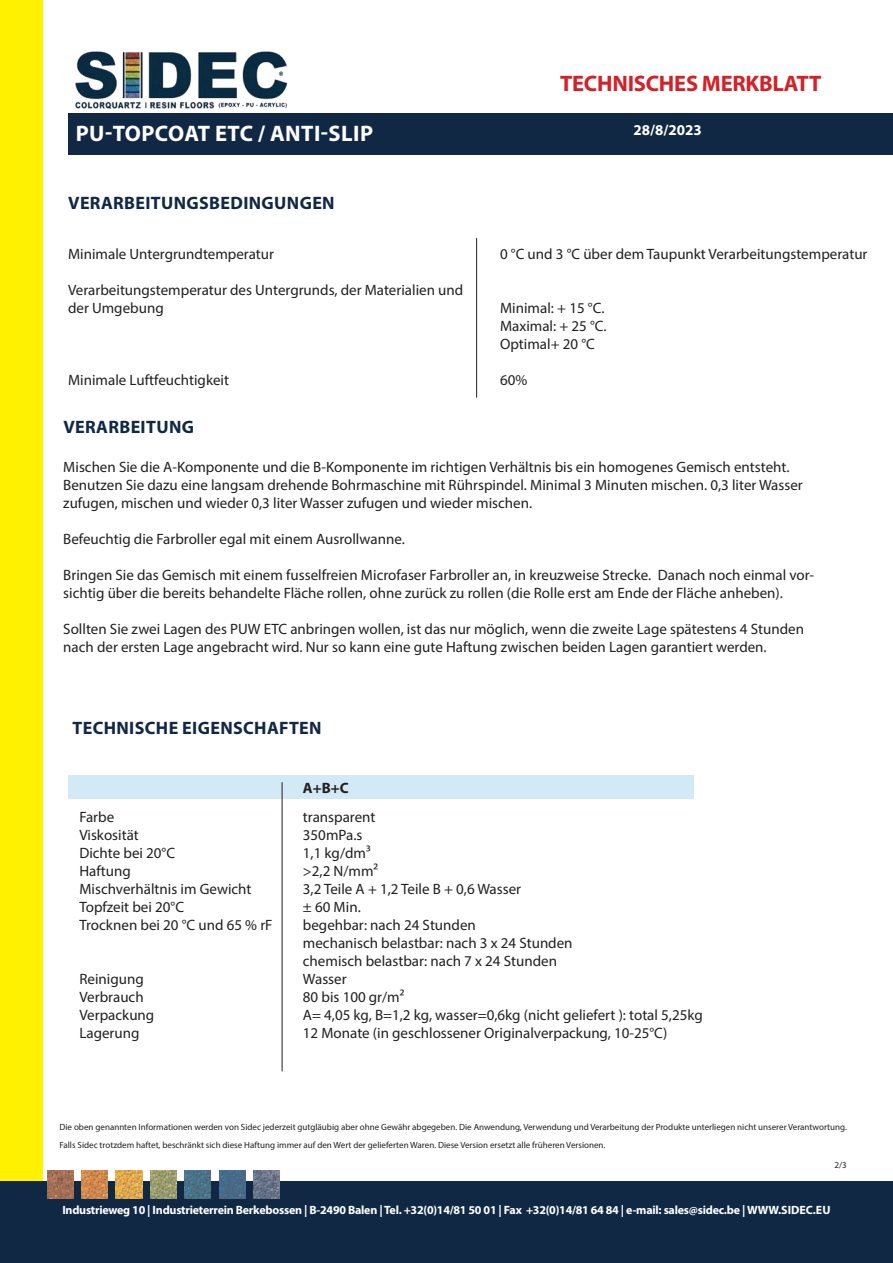
<style>
.page{position:relative;width:893px;height:1263px;background:#fff}
.page>*{position:absolute;margin:0;border:0;box-sizing:border-box;transform-origin:0 0}
.t1{font:700 22.5px "Myriad Pro";letter-spacing:.02em;color:#fff}
.t2{font:700 22.5px "Myriad Pro";letter-spacing:-.01em;color:#d12229}
.t3{font:700 18px "Myriad Pro";letter-spacing:.02em;color:#102844}
.t4{font:15px/18px "Myriad Pro";color:#221f1f}
.t5{font:700 15px "Myriad Pro";color:#fff}
.t6{font:700 15px "Myriad Pro";color:#221f1f}
.t7{font:700 12px "Myriad Pro";letter-spacing:-.02em;color:#fff}
.t8{font:9px/18px "Myriad Pro";color:#221f1f}
</style>
<div class="page">
<div style="left:0;top:0;width:43px;height:1263px;background:#fff100"></div>
<div style="left:0;top:1181px;width:893px;height:82px;background:#102844"></div>
<img style="left:47px;top:1170px;width:26px;height:28px">
<img style="left:82px;top:1170px;width:26px;height:28px">
<img style="left:116px;top:1170px;width:26px;height:28px">
<img style="left:150px;top:1170px;width:26px;height:28px">
<img style="left:185px;top:1170px;width:26px;height:28px">
<img style="left:219px;top:1170px;width:26px;height:28px">
<img style="left:253px;top:1170px;width:27px;height:28px">
<div style="left:68px;top:113px;width:825px;height:42px;background:#102844"></div>
<div style="left:68px;top:775px;width:626px;height:24px;background:#d2e9f6"></div>
<hr style="left:282px;top:782px;width:1px;height:289px;background:#221f1f">
<img style="left:75px;top:51px;width:213px;height:58px">
<hr style="left:476px;top:238px;width:1px;height:160px;background:#221f1f">
<h1 class="t2" style="left:560px;top:74px;width:263px">TECHNISCHES MERKBLATT</h1>
<h1 class="t1" style="left:76px;top:124px;width:299px">PU-TOPCOAT ETC / ANTI-SLIP</h1>
<p class="t5" style="left:634px;top:124px;width:70px">28/8/2023</p>
<p class="t3" style="left:68px;top:196px;width:268px">VERARBEITUNGSBEDINGUNGEN</p>
<p class="t4" style="left:68px;top:245px;width:208px">Minimale Untergrundtemperatur</p>
<p class="t4" style="left:500px;top:245px;width:369px">0 °C und 3 °C über dem Taupunkt Verarbeitungstemperatur</p>
<p class="t4" style="left:68px;top:281px;width:397px">Verarbeitungstemperatur des Untergrunds, der Materialien und der Umgebung</p>
<p class="t4" style="left:500px;top:299px;width:108px">Minimal: + 15 °C.<br>Maximal: + 25 °C.<br>Optimal+ 20 °C</p>
<p class="t4" style="left:68px;top:371px;width:163px">Minimale Luftfeuchtigkeit</p>
<p class="t4" style="left:500px;top:371px;width:29px">60%</p>
<p class="t3" style="left:63px;top:419px;width:132px">VERARBEITUNG</p>
<p class="t4" style="left:63px;top:459px;width:741px">Mischen Sie die A-Komponente und die B-Komponente im richtigen Verhältnis bis ein homogenes Gemisch entsteht.<br>Benutzen Sie dazu eine langsam drehende Bohrmaschine mit Rührspindel. Minimal 3 Minuten mischen. 0,3 liter Wasser zufugen, mischen und wieder 0,3 liter Wasser zufugen und wieder mischen.</p>
<p class="t4" style="left:63px;top:531px;width:343px">Befeuchtig die Farbroller egal mit einem Ausrollwanne.</p>
<p class="t4" style="left:63px;top:567px;width:752px">Bringen Sie das Gemisch mit einem fusselfreien Microfaser Farbroller an, in kreuzweise Strecke. Danach noch einmal vor&shy;sichtig über die bereits behandelte Fläche rollen, ohne zurück zu rollen (die Rolle erst am Ende der Fläche anheben).</p>
<p class="t4" style="left:63px;top:621px;width:742px">Sollten Sie zwei Lagen des PUW ETC anbringen wollen, ist das nur möglich, wenn die zweite Lage spätestens 4 Stunden nach der ersten Lage angebracht wird. Nur so kann eine gute Haftung zwischen beiden Lagen garantiert werden.</p>
<p class="t3" style="left:72px;top:721px;width:251px">TECHNISCHE EIGENSCHAFTEN</p>
<p class="t6" style="left:303px;top:782px;width:47px">A+B+C</p>
<p class="t4" style="left:79px;top:808px;width:36px">Farbe</p>
<p class="t4" style="left:303px;top:808px;width:74px">transparent</p>
<p class="t4" style="left:79px;top:826px;width:61px">Viskosität</p>
<p class="t4" style="left:303px;top:826px;width:61px">350mPa.s</p>
<p class="t4" style="left:79px;top:844px;width:97px">Dichte bei 20°C</p>
<p class="t4" style="left:303px;top:844px;width:69px">1,1 kg/dm³</p>
<p class="t4" style="left:79px;top:862px;width:53px">Haftung</p>
<p class="t4" style="left:303px;top:862px;width:77px">&gt;2,2 N/mm²</p>
<p class="t4" style="left:79px;top:880px;width:174px">Mischverhältnis im Gewicht</p>
<p class="t4" style="left:303px;top:880px;width:220px">3,2 Teile A + 1,2 Teile B + 0,6 Wasser</p>
<p class="t4" style="left:79px;top:898px;width:106px">Topfzeit bei 20°C</p>
<p class="t4" style="left:303px;top:898px;width:59px">± 60 Min.</p>
<p class="t4" style="left:79px;top:916px;width:195px">Trocknen bei 20 °C und 65 % rF</p>
<p class="t4" style="left:303px;top:916px;width:271px">begehbar: nach 24 Stunden<br>mechanisch belastbar: nach 3 x 24 Stunden chemisch belastbar: nach 7 x 24 Stunden</p>
<p class="t4" style="left:79px;top:970px;width:66px">Reinigung</p>
<p class="t4" style="left:303px;top:970px;width:45px">Wasser</p>
<p class="t4" style="left:79px;top:988px;width:66px">Verbrauch</p>
<p class="t4" style="left:303px;top:988px;width:103px">80 bis 100 gr/m²</p>
<p class="t4" style="left:79px;top:1006px;width:76px">Verpackung</p>
<p class="t4" style="left:303px;top:1006px;width:401px">A= 4,05 kg, B=1,2 kg, wasser=0,6kg (nicht geliefert ): total 5,25kg</p>
<p class="t4" style="left:79px;top:1024px;width:62px">Lagerung</p>
<p class="t4" style="left:303px;top:1024px;width:366px">12 Monate (in geschlossener Originalverpackung, 10-25°C)</p>
<p class="t8" style="left:60px;top:1118px;width:789px">Die oben genannten Informationen werden von Sidec jederzeit gutgläubig aber ohne Gewähr abgegeben. Die Anwendung, Verwendung und Verarbeitung der Produkte unterliegen nicht unserer Verantwortung.<br>Falls Sidec trotzdem haftet, beschränkt sich diese Haftung immer auf den Wert der gelieferten Waren. Diese Version ersetzt alle früheren Versionen.</p>
<p class="t8" style="left:835px;top:1156px;width:14px">2/3</p>
<p class="t7" style="left:62px;top:1205px;width:770px">Industrieweg 10 | Industrieterrein Berkebossen | B-2490 Balen | Tel. +32(0)14/81 50 01 | Fax +32(0)14/81 64 84 | e-mail: sales@sidec.be | WWW.SIDEC.EU</p>
</div>
